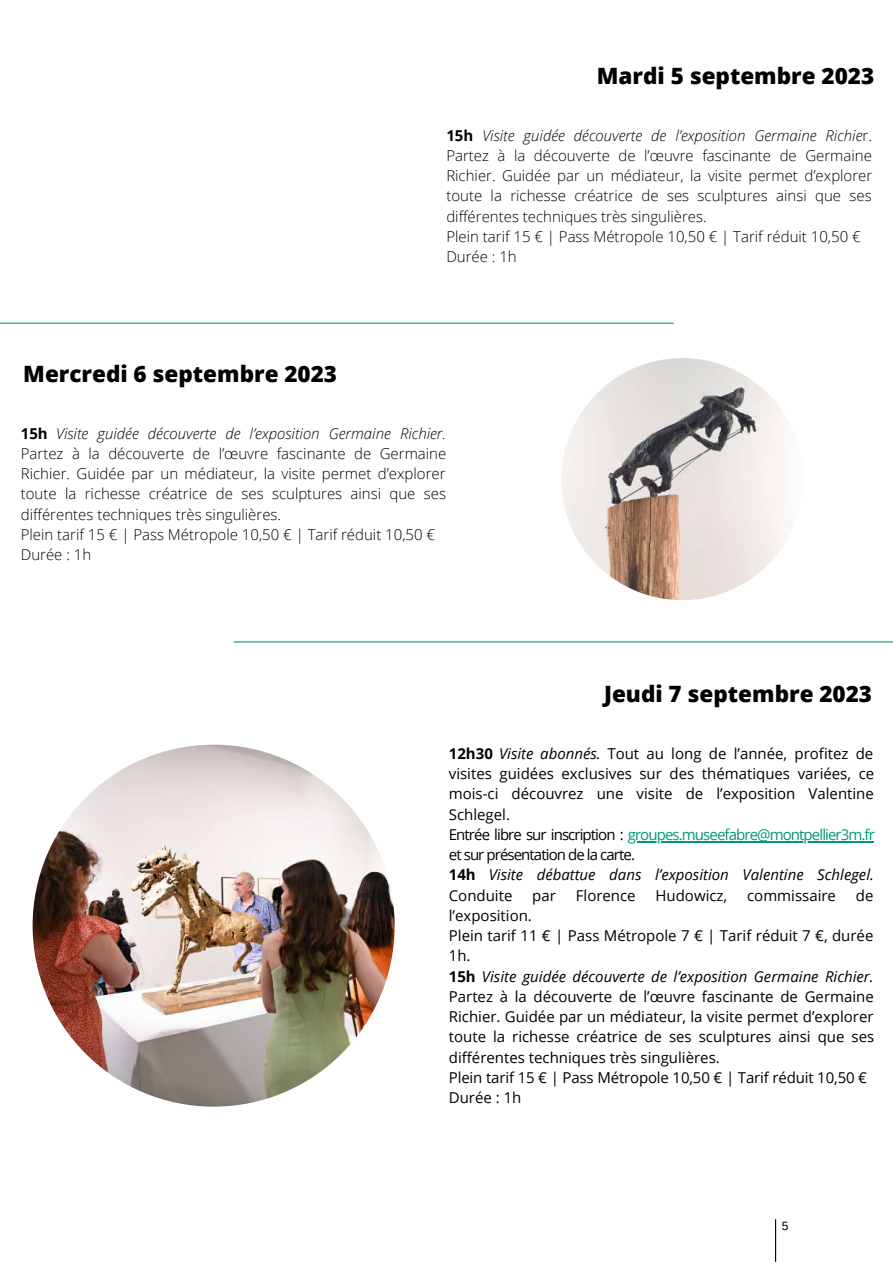
<style>
.page{position:relative;width:893px;height:1264px;background:#fff}
.page>*{position:absolute;margin:0;border:0;box-sizing:border-box;transform-origin:0 0}
.t1{font:800 22.5px "Open Sans";color:#000}
.t2{font:15px/20.2px "Open Sans";color:#000}
.t3{font:300 15px/20.2px "Open Sans";color:#000}
.t4{font:12px "Arimo";color:#000}
.s1{font-weight:700}
.s2{font-style:italic}
.s3{color:#029974}
</style>
<div class="page">
<hr style="left:775px;top:1219px;width:1px;height:42px;background:#000">
<hr style="left:0;top:322px;width:673px;height:2px;background:#029974">
<img style="left:561px;top:358px;width:242px;height:242px;border-radius:50%">
<hr style="left:233px;top:641px;width:659px;height:1px;background:#029974">
<img style="left:33px;top:744px;width:361px;height:362px;border-radius:50%">
<hr style="left:627px;top:841px;width:247px;height:1px;background:#029974">
<h1 class="t1" style="left:596px;top:60px;width:279px">Mardi 5 septembre 2023</h1>
<h1 class="t1" style="left:23px;top:358px;width:315px">Mercredi 6 septembre 2023</h1>
<p class="t3" style="left:446px;top:125px;width:427px"><span class="s1">15h</span> <span class="s2">Visite guidée découverte de l’exposition Germaine Richie</span>r.<br>Partez à la découverte de l’œuvre fascinante de Germaine Richier. Guidée par un médiateur, la visite permet d’explorer toute la richesse créatrice de ses sculptures ainsi que ses différentes techniques très singulières.<br>Plein tarif 15 € | Pass Métropole 10,50 € | Tarif réduit 10,50 € Durée : 1h</p>
<p class="t3" style="left:21px;top:422px;width:427px"><span class="s1">15h</span> <span class="s2">Visite guidée découverte de l’exposition Germaine Richier.<br></span>Partez à la découverte de l’œuvre fascinante de Germaine Richier. Guidée par un médiateur, la visite permet d’explorer toute la richesse créatrice de ses sculptures ainsi que ses différentes techniques très singulières.<br>Plein tarif 15 € | Pass Métropole 10,50 € | Tarif réduit 10,50 € Durée : 1h</p>
<h1 class="t1" style="left:604px;top:678px;width:269px">Jeudi 7 septembre 2023</h1>
<p class="t2" style="left:449px;top:743px;width:427px"><span class="s1">12h30</span> <span class="s2">Visite abonnés.</span> Tout au long de l’année, profitez de visites guidées exclusives sur des thématiques variées, ce mois-ci découvrez une visite de l’exposition Valentine Schlegel.<br>Entrée libre sur inscription : <span class="s3">groupes.museefabre@montpellier3m.fr </span>et sur présentation de la carte.<br><span class="s1">14h</span> <span class="s2">Visite débattue dans l’exposition Valentine Schlegel.<br></span>Conduite</p>
<p class="t2" style="left:532px;top:884px;width:25px">par</p>
<p class="t2" style="left:575px;top:884px;width:61px">Florence</p>
<p class="t2" style="left:655px;top:884px;width:73px">Hudowicz,</p>
<p class="t2" style="left:747px;top:884px;width:90px">commissaire</p>
<p class="t2" style="left:855px;top:884px;width:19px">de</p>
<p class="t2" style="left:449px;top:904px;width:427px">l’exposition.<br>Plein tarif 11 € | Pass Métropole 7 € | Tarif réduit 7 €, durée 1h.<br><span class="s1">15h</span> <span class="s2">Visite guidée découverte de l’exposition Germaine Richier.<br></span>Partez à la découverte de l’œuvre fascinante de Germaine Richier. Guidée par un médiateur, la visite permet d’explorer toute la richesse créatrice de ses sculptures ainsi que ses différentes techniques très singulières.<br>Plein tarif 15 € | Pass Métropole 10,50 € | Tarif réduit 10,50 € Durée : 1h</p>
<p class="t4" style="left:781px;top:1218px;width:8px">5</p>
</div>
